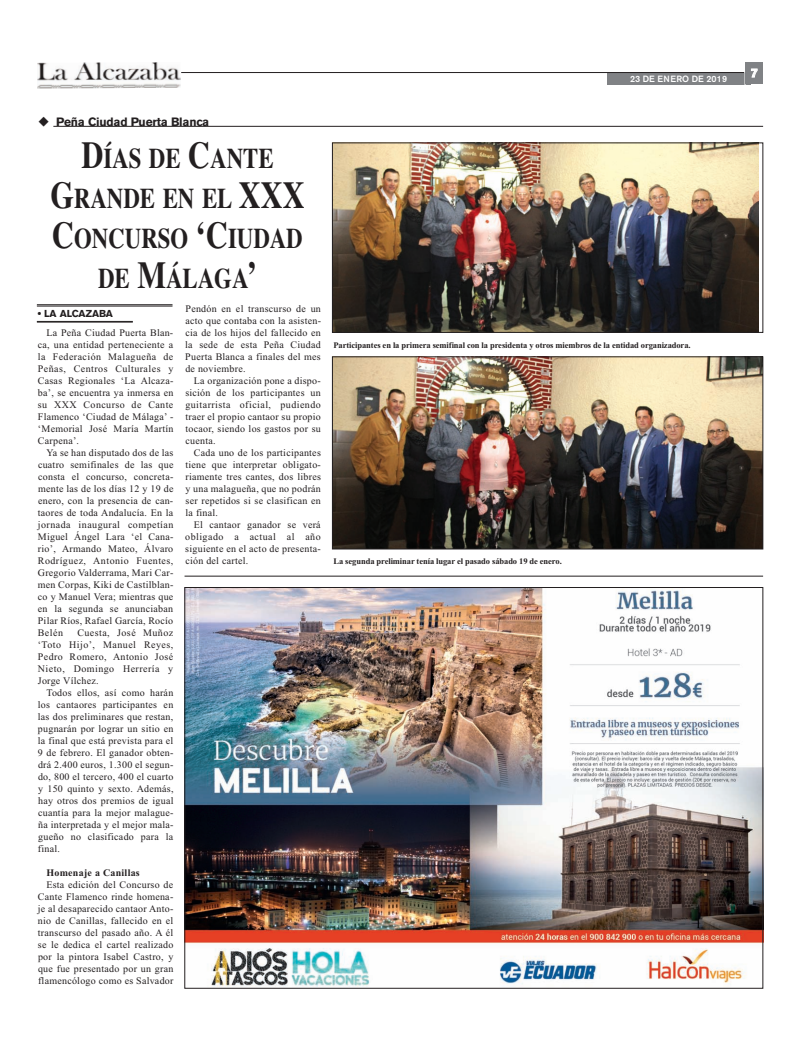
<style>
.page{position:relative;width:800px;height:1049px;background:#fff}
.page>*{position:absolute;margin:0;border:0;box-sizing:border-box;transform-origin:0 0}
.t1{font:700 28.5px/40px "Times";color:#231f20;text-align:center;scale:.8 1}
.t2{font:700 12px "Akzidenz Grotesk BE";letter-spacing:-.015em;color:#231f20}
.t3{font:700 12px "Akzidenz Grotesk BE";color:#fff}
.t4{font:10px "Times New Roman";letter-spacing:.025em;color:#231f20}
.t5{font:10px "Times New Roman";letter-spacing:.045em;color:#231f20}
.t6{font:700 10px "Times New Roman";letter-spacing:.025em;color:#231f20}
.t7{font:700 10px "Akzidenz Grotesk BE";color:#231f20}
.t8{font:500 9px "Akzidenz Grotesk BE";letter-spacing:.01em;color:#fff}
.t9{font:700 8.5px "Times New Roman";letter-spacing:-.01em;color:#231f20}
.s1{font-size:38px}
</style>
<div class="page">
<hr style="left:53px;top:126px;width:710px;height:1px;background:#231f20">
<hr style="left:37px;top:304px;width:135px;height:1px;background:#231f20">
<hr style="left:37px;top:306px;width:135px;height:1px;background:#231f20">
<hr style="left:37px;top:321px;width:96px;height:1px;background:#231f20">
<hr style="left:37px;top:322px;width:96px;height:1px;background:#231f20">
<img style="left:334px;top:359px;width:427px;height:188px">
<div style="left:332px;top:357px;width:431px;height:192px;border:1px solid #231f20"></div>
<div style="left:607px;top:73px;width:143px;height:11px;background:#808285"></div>
<hr style="left:181px;top:72px;width:563px;height:1px;background:#231f20">
<div style="left:745px;top:63px;width:18px;height:21px;background:#808285"></div>
<svg style="left:744px;top:68px;width:13px;height:17px"></svg>
<img style="left:37px;top:62px;width:144px;height:27px">
<img style="left:184px;top:589px;width:579px;height:400px">
<hr style="left:184px;top:576px;width:579px;height:1px;background:#231f20">
<img style="left:334px;top:145px;width:424px;height:186px">
<div style="left:332px;top:143px;width:431px;height:190px;border:1px solid #231f20"></div>
<p class="t8" style="left:630px;top:76px;width:98px">23 DE ENERO DE 2019</p>
<p class="t2" style="left:38px;top:117px;width:173px">◆ Peña Ciudad Puerta Blanca</p>
<p class="t1" style="left:50px;top:138px;width:319px"><span class="s1">D</span>ÍAS DE <span class="s1">C</span>ANTE<br><span class="s1">G</span>RANDE EN EL <span class="s1">XXX<br>C</span>ONCURSO <span class="s1">‘C</span>IUDAD<br>DE <span class="s1">M</span>ÁLAGA<span class="s1">’</span></p>
<p class="t7" style="left:38px;top:310px;width:77px">• LA ALCAZABA</p>
<p class="t4" style="left:46px;top:327px;width:128px">La Peña Ciudad Puerta Blan-</p>
<p class="t4" style="left:38px;top:339px;width:137px">ca, una entidad perteneciente a</p>
<p class="t5" style="left:38px;top:351px;width:137px">la Federación Malagueña de</p>
<p class="t5" style="left:38px;top:363px;width:137px">Peñas, Centros Culturales y</p>
<p class="t4" style="left:38px;top:375px;width:137px">Casas Regionales ‘La Alcaza-</p>
<p class="t4" style="left:38px;top:387px;width:137px">ba’, se encuentra ya inmersa en</p>
<p class="t4" style="left:38px;top:399px;width:137px">su XXX Concurso de Cante</p>
<p class="t4" style="left:38px;top:411px;width:137px">Flamenco ‘Ciudad de Málaga’ -</p>
<p class="t4" style="left:38px;top:423px;width:137px">‘Memorial José María Martín</p>
<p class="t4" style="left:38px;top:435px;width:43px">Carpena’.</p>
<p class="t4" style="left:46px;top:447px;width:128px">Ya se han disputado dos de las</p>
<p class="t4" style="left:38px;top:459px;width:137px">cuatro semifinales de las que</p>
<p class="t4" style="left:38px;top:471px;width:137px">consta el concurso, concreta-</p>
<p class="t4" style="left:38px;top:483px;width:137px">mente las de los días 12 y 19 de</p>
<p class="t4" style="left:38px;top:495px;width:137px">enero, con la presencia de can-</p>
<p class="t4" style="left:38px;top:507px;width:137px">taores de toda Andalucía. En la</p>
<p class="t5" style="left:38px;top:519px;width:137px">jornada inaugural competían</p>
<p class="t4" style="left:38px;top:531px;width:137px">Miguel Ángel Lara ‘el Cana-</p>
<p class="t4" style="left:38px;top:543px;width:137px">rio’, Armando Mateo, Álvaro</p>
<p class="t5" style="left:38px;top:555px;width:137px">Rodríguez, Antonio Fuentes,</p>
<p class="t4" style="left:38px;top:567px;width:137px">Gregorio Valderrama, Mari Car-</p>
<p class="t4" style="left:38px;top:579px;width:137px">men Corpas, Kiki de Castilblan-</p>
<p class="t4" style="left:38px;top:591px;width:137px">co y Manuel Vera; mientras que</p>
<p class="t4" style="left:38px;top:603px;width:137px">en la segunda se anunciaban</p>
<p class="t4" style="left:38px;top:615px;width:137px">Pilar Ríos, Rafael García, Rocío</p>
<p class="t4" style="left:38px;top:627px;width:27px">Belén</p>
<p class="t5" style="left:77px;top:627px;width:97px">Cuesta, José Muñoz</p>
<p class="t5" style="left:38px;top:639px;width:137px">‘Toto Hijo’, Manuel Reyes,</p>
<p class="t4" style="left:38px;top:651px;width:137px">Pedro Romero, Antonio José</p>
<p class="t5" style="left:38px;top:663px;width:137px">Nieto, Domingo Herrería y</p>
<p class="t4" style="left:38px;top:675px;width:62px">Jorge Vílchez.</p>
<p class="t4" style="left:46px;top:687px;width:128px">Todos ellos, así como harán</p>
<p class="t4" style="left:38px;top:699px;width:137px">los cantaores participantes en</p>
<p class="t4" style="left:38px;top:711px;width:137px">las dos preliminares que restan,</p>
<p class="t4" style="left:38px;top:723px;width:137px">pugnarán por lograr un sitio en</p>
<p class="t4" style="left:38px;top:735px;width:137px">la final que está prevista para el</p>
<p class="t4" style="left:38px;top:747px;width:137px">9 de febrero. El ganador obten-</p>
<p class="t4" style="left:38px;top:759px;width:137px">drá 2.400 euros, 1.300 el segun-</p>
<p class="t4" style="left:38px;top:771px;width:137px">do, 800 el tercero, 400 el cuarto</p>
<p class="t4" style="left:38px;top:783px;width:137px">y 150 quinto y sexto. Además,</p>
<p class="t4" style="left:38px;top:795px;width:137px">hay otros dos premios de igual</p>
<p class="t4" style="left:38px;top:807px;width:137px">cuantía para la mejor malague-</p>
<p class="t4" style="left:38px;top:819px;width:137px">ña interpretada y el mejor mala-</p>
<p class="t4" style="left:38px;top:831px;width:137px">gueño no clasificado para la</p>
<p class="t4" style="left:38px;top:843px;width:24px">final.</p>
<p class="t6" style="left:46px;top:867px;width:95px">Homenaje a Canillas</p>
<p class="t4" style="left:46px;top:879px;width:128px">Esta edición del Concurso de</p>
<p class="t4" style="left:38px;top:891px;width:137px">Cante Flamenco rinde homena-</p>
<p class="t4" style="left:38px;top:903px;width:137px">je al desaparecido cantaor Anto-</p>
<p class="t4" style="left:38px;top:915px;width:137px">nio de Canillas, fallecido en el</p>
<p class="t4" style="left:38px;top:927px;width:137px">transcurso del pasado año. A él</p>
<p class="t4" style="left:38px;top:939px;width:137px">se le dedica el cartel realizado</p>
<p class="t4" style="left:38px;top:951px;width:137px">por la pintora Isabel Castro, y</p>
<p class="t4" style="left:38px;top:963px;width:137px">que fue presentado por un gran</p>
<p class="t4" style="left:38px;top:975px;width:137px">flamencólogo como es Salvador</p>
<p class="t4" style="left:185px;top:303px;width:137px">Pendón en el transcurso de un</p>
<p class="t4" style="left:185px;top:315px;width:137px">acto que contaba con la asisten-</p>
<p class="t4" style="left:185px;top:327px;width:137px">cia de los hijos del fallecido en</p>
<p class="t4" style="left:185px;top:339px;width:137px">la sede de esta Peña Ciudad</p>
<p class="t4" style="left:185px;top:351px;width:137px">Puerta Blanca a finales del mes</p>
<p class="t4" style="left:185px;top:363px;width:62px">de noviembre.</p>
<p class="t4" style="left:194px;top:375px;width:128px">La organización pone a dispo-</p>
<p class="t4" style="left:185px;top:387px;width:137px">sición de los participantes un</p>
<p class="t5" style="left:185px;top:399px;width:137px">guitarrista oficial, pudiendo</p>
<p class="t4" style="left:185px;top:411px;width:137px">traer el propio cantaor su propio</p>
<p class="t4" style="left:185px;top:423px;width:137px">tocaor, siendo los gastos por su</p>
<p class="t4" style="left:185px;top:435px;width:32px">cuenta.</p>
<p class="t4" style="left:194px;top:447px;width:128px">Cada uno de los participantes</p>
<p class="t4" style="left:185px;top:459px;width:137px">tiene que interpretar obligato-</p>
<p class="t4" style="left:185px;top:471px;width:137px">riamente tres cantes, dos libres</p>
<p class="t4" style="left:185px;top:483px;width:137px">y una malagueña, que no podrán</p>
<p class="t4" style="left:185px;top:495px;width:137px">ser repetidos si se clasifican en</p>
<p class="t4" style="left:185px;top:507px;width:34px">la final.</p>
<p class="t4" style="left:194px;top:519px;width:128px">El cantaor ganador se verá</p>
<p class="t5" style="left:185px;top:531px;width:137px">obligado a actual al año</p>
<p class="t4" style="left:185px;top:543px;width:137px">siguiente en el acto de presenta-</p>
<p class="t4" style="left:185px;top:555px;width:64px">ción del cartel.</p>
<p class="t9" style="left:333px;top:340px;width:358px">Participantes en la primera semifinal con la presidenta y otros miembros de la entidad organizadora.</p>
<p class="t9" style="left:333px;top:556px;width:230px">La segunda preliminar tenía lugar el pasado sábado 19 de enero.</p>
<p class="t3" style="left:750px;top:68px;width:8px">7</p>
</div>
